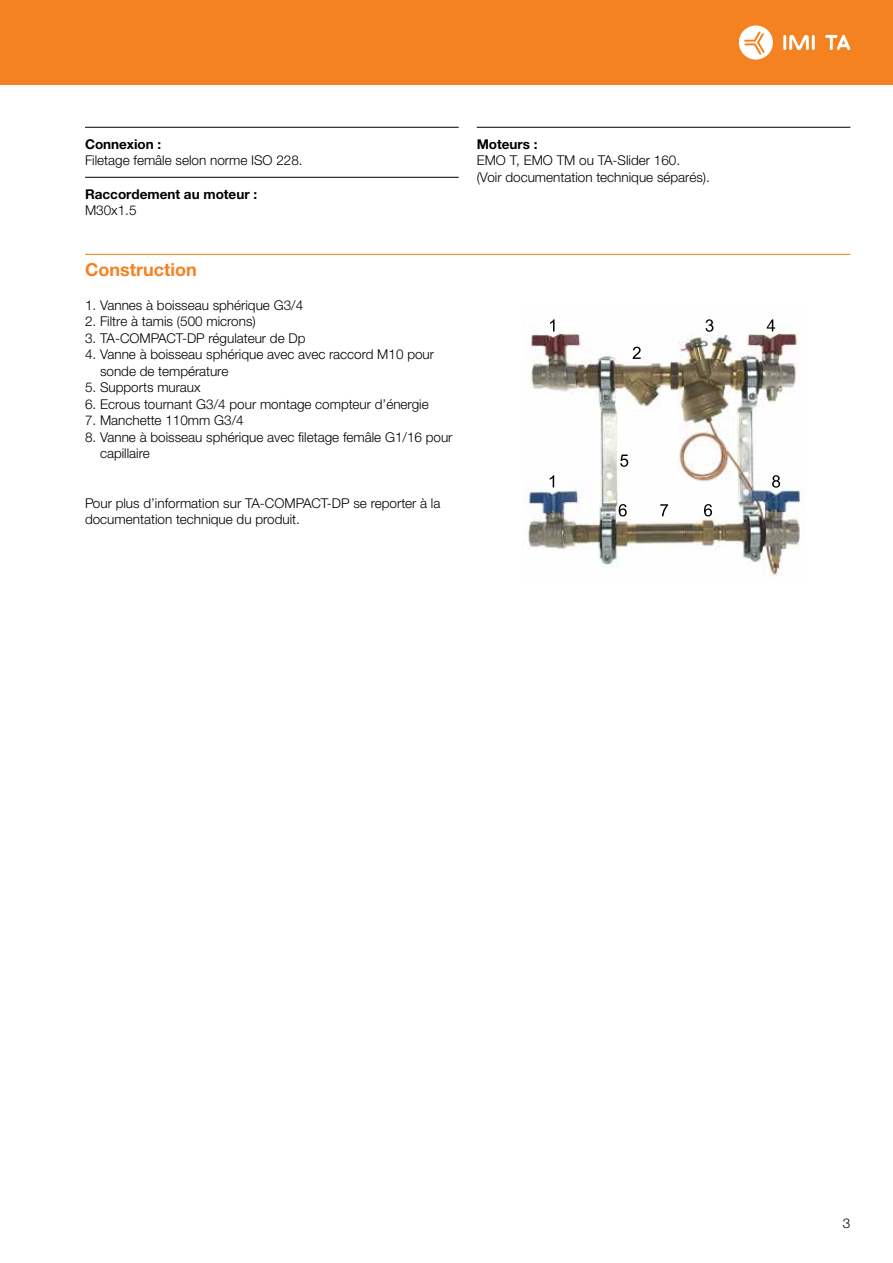
<style>
.page{position:relative;width:893px;height:1263px;background:#fff}
.page>*{position:absolute;margin:0;border:0;box-sizing:border-box;transform-origin:0 0}
.t1{font:700 18px "Helvetica Neue LTW1 G";color:#f58220}
.t2{font:300 13.5px/16.5px "Helvetica Neue LTW1 G";color:#000}
.t3{font:700 13.5px "Helvetica Neue LTW1 G";color:#000}
</style>
<div class="page">
<div style="left:0;top:0;width:893px;height:85px;background:#f58220"></div>
<hr style="left:783px;top:35px;width:3px;height:15px;background:#fff">
<hr style="left:812px;top:35px;width:3px;height:15px;background:#fff">
<svg style="left:789px;top:35px;width:20px;height:15px"></svg>
<svg style="left:825px;top:35px;width:25px;height:15px"></svg>
<svg style="left:739px;top:25px;width:34px;height:35px"></svg>
<hr style="left:85px;top:127px;width:374px;height:1px;background:#000">
<hr style="left:85px;top:177px;width:374px;height:1px;background:#000">
<hr style="left:477px;top:127px;width:373px;height:1px;background:#000">
<hr style="left:85px;top:254px;width:765px;height:1px;background:#f58220">
<img style="left:522px;top:319px;width:283px;height:257px">
<svg style="left:550px;top:319px;width:4px;height:13px"></svg>
<svg style="left:633px;top:347px;width:8px;height:12px"></svg>
<svg style="left:705px;top:319px;width:8px;height:13px"></svg>
<svg style="left:767px;top:319px;width:8px;height:12px"></svg>
<svg style="left:620px;top:455px;width:8px;height:12px"></svg>
<svg style="left:704px;top:504px;width:8px;height:12px"></svg>
<svg style="left:660px;top:504px;width:8px;height:12px"></svg>
<svg style="left:619px;top:504px;width:8px;height:12px"></svg>
<svg style="left:772px;top:475px;width:8px;height:13px"></svg>
<svg style="left:550px;top:475px;width:4px;height:12px"></svg>
<p class="t3" style="left:85px;top:136px;width:78px">Connexion :</p>
<p class="t2" style="left:85px;top:152px;width:219px">Filetage femâle selon norme ISO 228.</p>
<p class="t3" style="left:85px;top:186px;width:174px">Raccordement au moteur :</p>
<p class="t2" style="left:85px;top:202px;width:53px">M30x1.5</p>
<h1 class="t1" style="left:85px;top:259px;width:113px">Construction</h1>
<p class="t2" style="left:85px;top:297px;width:220px">1. Vannes à boisseau sphérique G3/4</p>
<p class="t2" style="left:85px;top:313px;width:172px">2. Filtre à tamis (500 microns)</p>
<p class="t2" style="left:85px;top:330px;width:222px">3. TA-COMPACT-DP régulateur de Dp</p>
<p class="t2" style="left:100px;top:346px;width:336px;text-indent:-15px">4. Vanne à boisseau sphérique avec avec raccord M10 pour sonde de température</p>
<p class="t2" style="left:85px;top:379px;width:117px">5. Supports muraux</p>
<p class="t2" style="left:85px;top:396px;width:345px">6. Ecrous tournant G3/4 pour montage compteur d’énergie</p>
<p class="t2" style="left:85px;top:412px;width:160px">7. Manchette 110mm G3/4</p>
<p class="t2" style="left:100px;top:429px;width:354px;text-indent:-15px">8. Vanne à boisseau sphérique avec filetage femâle G1/16 pour capillaire</p>
<p class="t2" style="left:85px;top:495px;width:357px">Pour plus d’information sur TA-COMPACT-DP se reporter à la documentation technique du produit.</p>
<p class="t3" style="left:477px;top:136px;width:62px">Moteurs :</p>
<p class="t2" style="left:477px;top:152px;width:235px">EMO T, EMO TM ou TA-Slider 160.<br>(Voir documentation technique séparés).</p>
<p class="t2" style="left:843px;top:1215px;width:9px">3</p>
</div>
